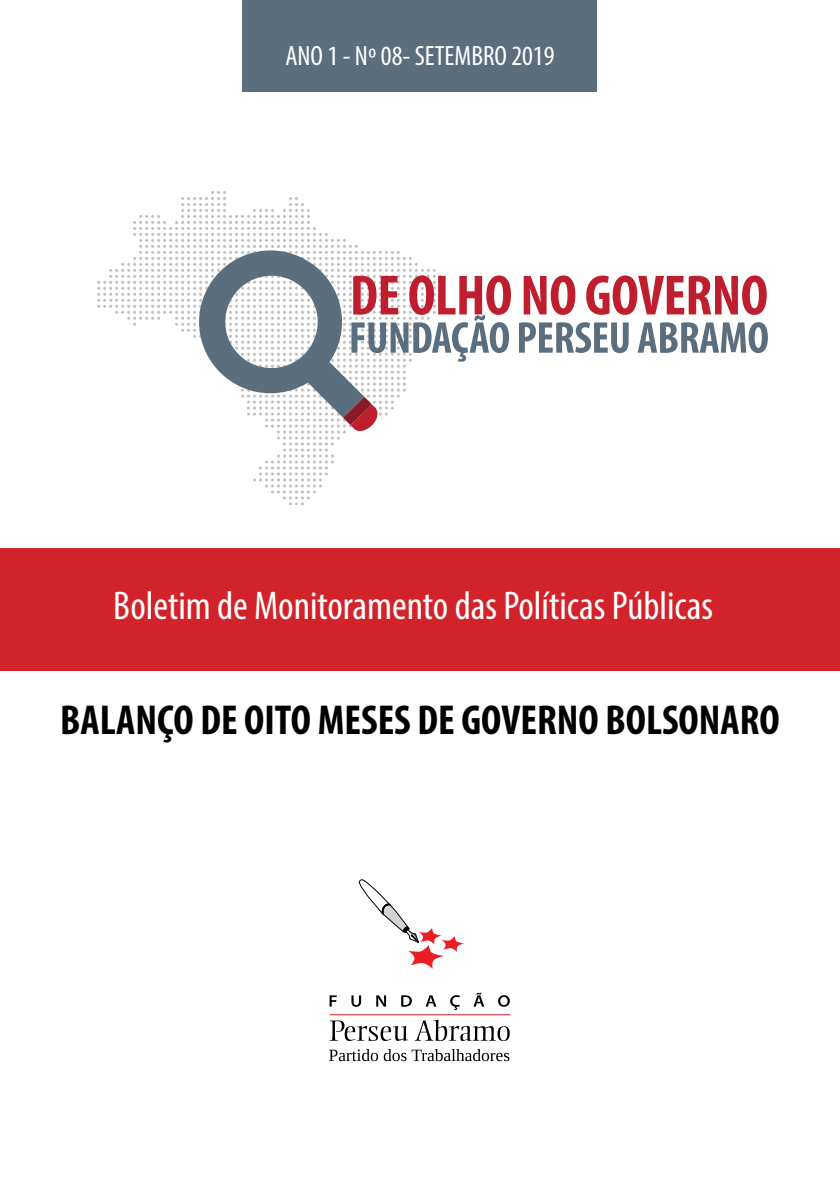
<style>
.page{position:relative;width:840px;height:1191px;background:#fff}
.page>*{position:absolute;margin:0;border:0;box-sizing:border-box;transform-origin:0 0}
.t1{font:700 condensed 42px "Myriad Pro";color:#000}
.t2{font:condensed 40.2px "Myriad Pro";color:#fff}
.t3{font:condensed 28px "Myriad Pro";color:#fff}
</style>
<div class="page">
<svg style="left:523px;top:275px;width:52px;height:40px"></svg>
<svg style="left:586px;top:275px;width:180px;height:40px"></svg>
<svg style="left:519px;top:322px;width:109px;height:31px"></svg>
<svg style="left:637px;top:322px;width:130px;height:31px"></svg>
<svg style="left:97px;top:191px;width:413px;height:314px"></svg>
<div style="left:0;top:548px;width:839px;height:123px;background:#d2232a"></div>
<div style="left:242px;top:0;width:355px;height:91px;background:#5a6e7e"></div>
<hr style="left:329px;top:1014px;width:181px;height:1px;background:#ed1d24">
<svg style="left:329px;top:995px;width:7px;height:11px"></svg>
<svg style="left:351px;top:995px;width:10px;height:11px"></svg>
<svg style="left:376px;top:995px;width:10px;height:11px"></svg>
<svg style="left:401px;top:995px;width:10px;height:11px"></svg>
<svg style="left:425px;top:995px;width:11px;height:11px"></svg>
<svg style="left:450px;top:995px;width:9px;height:15px"></svg>
<svg style="left:473px;top:992px;width:11px;height:14px"></svg>
<svg style="left:498px;top:995px;width:11px;height:11px"></svg>
<svg style="left:329px;top:1020px;width:79px;height:21px"></svg>
<svg style="left:414px;top:1019px;width:95px;height:22px"></svg>
<svg style="left:329px;top:1049px;width:180px;height:12px"></svg>
<svg style="left:358px;top:879px;width:106px;height:90px"></svg>
<p class="t3" style="left:285px;top:38px;width:270px">ANO 1 - Nº 08- SETEMBRO 2019</p>
<p class="t2" style="left:113px;top:581px;width:601px">Boletim de Monitoramento das Políticas Públicas</p>
<p class="t1" style="left:60px;top:694px;width:720px">BALANÇO DE OITO MESES DE GOVERNO BOLSONARO</p>
</div>
